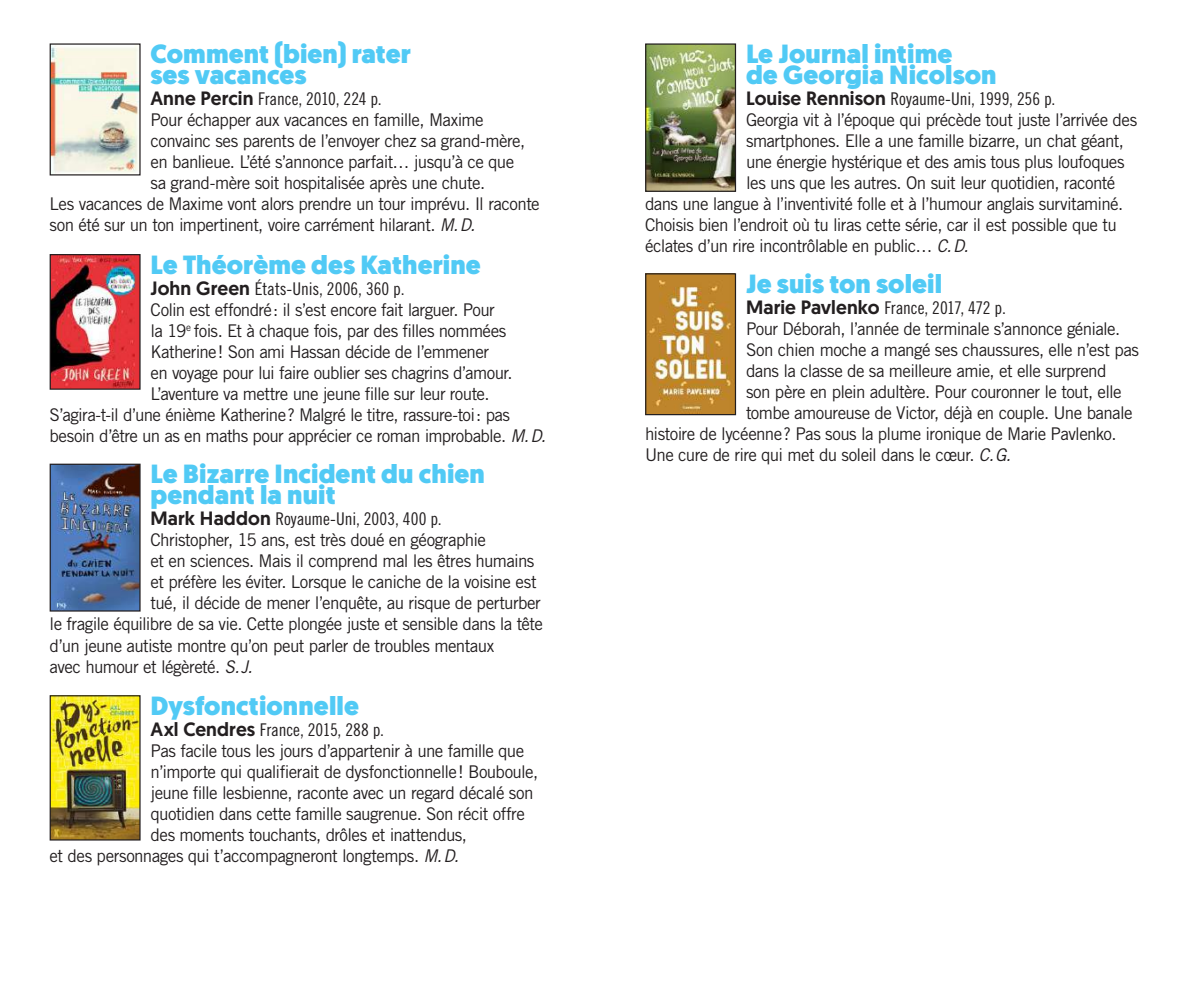
<style>
.page{position:relative;width:1191px;height:993px;background:#fff}
.page>*{position:absolute;margin:0;border:0;box-sizing:border-box;transform-origin:0 0}
.t1{font:900 26.25px/21px "Geomanist";letter-spacing:.005em;color:#51caf5}
.t2{font:17.5px "Trade Gothic LT Pro";letter-spacing:-.035em;color:#231f20}
.t3{font:17.5px "Trade Gothic LT Pro Cn 18";letter-spacing:-.005em;color:#231f20}
.s1{font-family:"Geomanist";font-weight:500;font-size:19.25px}
.s2{font-style:italic}
</style>
<div class="page">
<img style="left:52px;top:465px;width:87px;height:144px">
<div style="left:50px;top:463px;width:91px;height:148px;border:1px solid #231f20"></div>
<img style="left:52px;top:256px;width:87px;height:131px">
<div style="left:50px;top:254px;width:91px;height:135px;border:1px solid #231f20"></div>
<img style="left:52px;top:697px;width:87px;height:141px">
<div style="left:50px;top:695px;width:91px;height:145px;border:1px solid #231f20"></div>
<img style="left:52px;top:45px;width:87px;height:128px">
<div style="left:50px;top:43px;width:91px;height:132px;border:1px solid #231f20"></div>
<img style="left:647px;top:275px;width:87px;height:138px">
<div style="left:645px;top:273px;width:91px;height:142px;border:1px solid #231f20"></div>
<img style="left:647px;top:45px;width:87px;height:145px">
<div style="left:645px;top:43px;width:91px;height:149px;border:1px solid #231f20"></div>
<h1 class="t1" style="left:150px;top:44px;width:262px">Comment (bien) rater ses vacances</h1>
<p class="t3" style="left:150px;top:88px;width:233px"><span class="s1">Anne Percin</span> France, 2010, 224 p.</p>
<p class="t2" style="left:150px;top:109px;width:335px">Pour échapper aux vacances en famille, Maxime</p>
<p class="t2" style="left:150px;top:130px;width:376px">convainc ses parents de l’envoyer chez sa grand-mère,</p>
<p class="t2" style="left:150px;top:151px;width:365px">en banlieue. L’été s’annonce parfait… jusqu’à ce que</p>
<p class="t2" style="left:150px;top:172px;width:336px">sa grand-mère soit hospitalisée après une chute.</p>
<p class="t2" style="left:50px;top:193px;width:491px">Les vacances de Maxime vont alors prendre un tour imprévu. Il raconte</p>
<p class="t2" style="left:50px;top:214px;width:431px">son été sur un ton impertinent, voire carrément hilarant. <span class="s2">M.D.</span></p>
<h1 class="t1" style="left:150px;top:254px;width:332px">Le Théorème des Katherine</h1>
<p class="t3" style="left:150px;top:278px;width:256px"><span class="s1">John Green</span> États-Unis, 2006, 360 p.</p>
<p class="t2" style="left:150px;top:299px;width:346px">Colin est effondré: il s’est encore fait larguer. Pour</p>
<p class="t2" style="left:150px;top:320px;width:357px">la 19<sup>e</sup> fois. Et à chaque fois, par des filles nommées</p>
<p class="t2" style="left:150px;top:341px;width:340px">Katherine! Son ami Hassan décide de l’emmener</p>
<p class="t2" style="left:150px;top:362px;width:363px">en voyage pour lui faire oublier ses chagrins d’amour.</p>
<p class="t2" style="left:150px;top:383px;width:340px">L’aventure va mettre une jeune fille sur leur route.</p>
<p class="t2" style="left:50px;top:404px;width:462px">S’agira-t-il d’une énième Katherine? Malgré le titre, rassure-toi: pas</p>
<p class="t2" style="left:50px;top:425px;width:502px">besoin d’être un as en maths pour apprécier ce roman improbable. <span class="s2">M.D.</span></p>
<h1 class="t1" style="left:150px;top:463px;width:336px">Le Bizarre Incident du chien pendant la nuit</h1>
<p class="t3" style="left:150px;top:508px;width:293px"><span class="s1">Mark Haddon</span> Royaume-Uni, 2003, 400 p.</p>
<p class="t2" style="left:150px;top:529px;width:337px">Christopher, 15 ans, est très doué en géographie</p>
<p class="t2" style="left:150px;top:550px;width:385px">et en sciences. Mais il comprend mal les êtres humains</p>
<p class="t2" style="left:150px;top:571px;width:387px">et préfère les éviter. Lorsque le caniche de la voisine est</p>
<p class="t2" style="left:150px;top:592px;width:392px">tué, il décide de mener l’enquête, au risque de perturber</p>
<p class="t2" style="left:50px;top:613px;width:495px">le fragile équilibre de sa vie. Cette plongée juste et sensible dans la tête</p>
<p class="t2" style="left:50px;top:634px;width:446px">d’un jeune autiste montre qu’on peut parler de troubles mentaux</p>
<p class="t2" style="left:50px;top:655px;width:209px">avec humour et légèreté. <span class="s2">S.J.</span></p>
<h1 class="t1" style="left:150px;top:695px;width:210px">Dysfonctionnelle</h1>
<p class="t3" style="left:150px;top:719px;width:235px"><span class="s1">Axl Cendres</span> France, 2015, 288 p.</p>
<p class="t2" style="left:150px;top:739px;width:375px">Pas facile tous les jours d’appartenir à une famille que</p>
<p class="t2" style="left:150px;top:760px;width:389px">n’importe qui qualifierait de dysfonctionnelle! Bouboule,</p>
<p class="t2" style="left:150px;top:781px;width:384px">jeune fille lesbienne, raconte avec un regard décalé son</p>
<p class="t2" style="left:150px;top:802px;width:376px">quotidien dans cette famille saugrenue. Son récit offre</p>
<p class="t2" style="left:150px;top:823px;width:318px">des moments touchants, drôles et inattendus,</p>
<p class="t2" style="left:50px;top:844px;width:415px">et des personnages qui t’accompagneront longtemps. <span class="s2">M.D.</span></p>
<h1 class="t1" style="left:746px;top:44px;width:252px">Le Journal intime<br>de Georgia Nicolson</h1>
<p class="t3" style="left:746px;top:88px;width:311px"><span class="s1">Louise Rennison</span> Royaume-Uni, 1999, 256 p.</p>
<p class="t2" style="left:746px;top:109px;width:393px">Georgia vit à l’époque qui précède tout juste l’arrivée des</p>
<p class="t2" style="left:746px;top:130px;width:379px">smartphones. Elle a une famille bizarre, un chat géant,</p>
<p class="t2" style="left:746px;top:151px;width:380px">une énergie hystérique et des amis tous plus loufoques</p>
<p class="t2" style="left:746px;top:172px;width:371px">les uns que les autres. On suit leur quotidien, raconté</p>
<p class="t2" style="left:645px;top:193px;width:480px">dans une langue à l’inventivité folle et à l’humour anglais survitaminé.</p>
<p class="t2" style="left:645px;top:214px;width:473px">Choisis bien l’endroit où tu liras cette série, car il est possible que tu</p>
<p class="t2" style="left:645px;top:235px;width:329px">éclates d’un rire incontrôlable en public… <span class="s2">C.D.</span></p>
<h1 class="t1" style="left:746px;top:273px;width:198px">Je suis ton soleil</h1>
<p class="t3" style="left:746px;top:297px;width:261px"><span class="s1">Marie Pavlenko</span> France, 2017, 472 p.</p>
<p class="t2" style="left:746px;top:318px;width:376px">Pour Déborah, l’année de terminale s’annonce géniale.</p>
<p class="t2" style="left:746px;top:339px;width:394px">Son chien moche a mangé ses chaussures, elle n’est pas</p>
<p class="t2" style="left:746px;top:360px;width:362px">dans la classe de sa meilleure amie, et elle surprend</p>
<p class="t2" style="left:746px;top:381px;width:377px">son père en plein adultère. Pour couronner le tout, elle</p>
<p class="t2" style="left:746px;top:402px;width:388px">tombe amoureuse de Victor, déjà en couple. Une banale</p>
<p class="t2" style="left:645px;top:423px;width:473px">histoire de lycéenne? Pas sous la plume ironique de Marie Pavlenko.</p>
<p class="t2" style="left:645px;top:444px;width:372px">Une cure de rire qui met du soleil dans le cœur. <span class="s2">C.G.</span></p>
</div>
